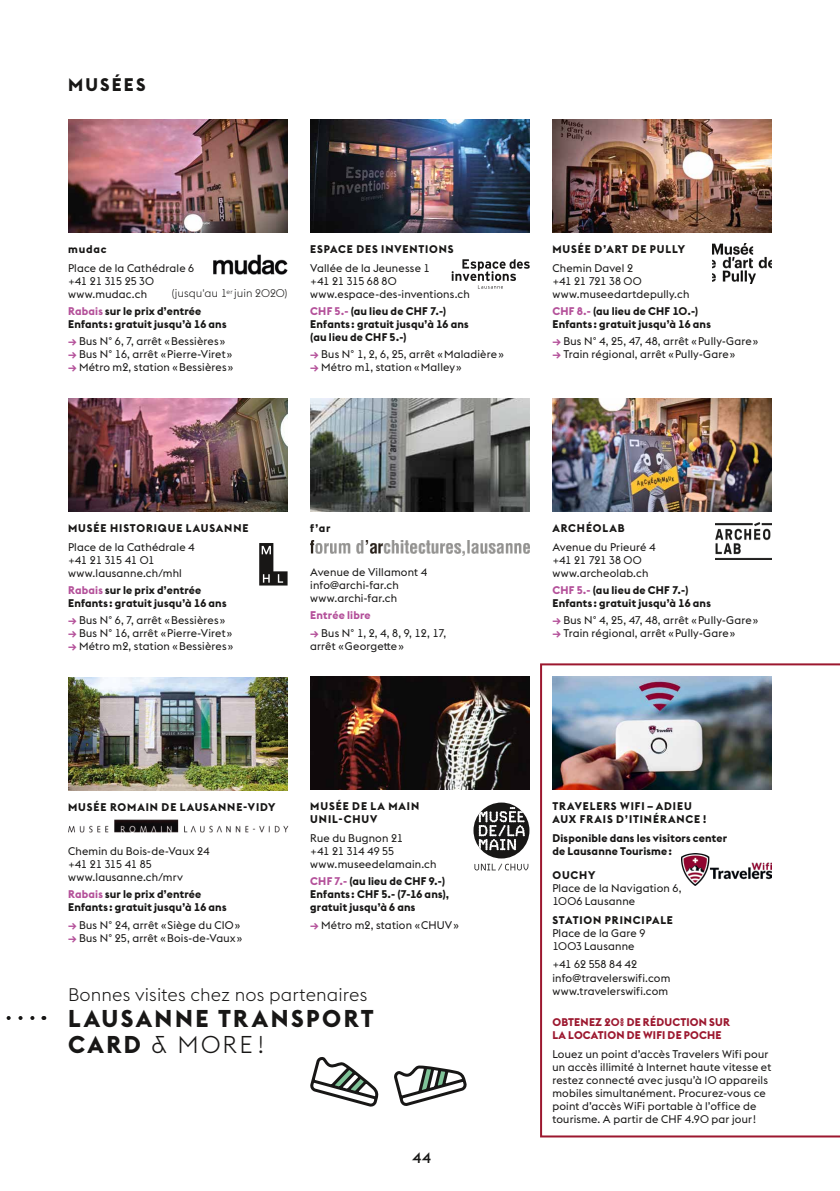
<style>
.page{position:relative;width:840px;height:1191px;background:#fff}
.page>*{position:absolute;margin:0;border:0;box-sizing:border-box;transform-origin:0 0}
.t1{font:700 24px/26px "Euclid Flex";letter-spacing:.105em;color:#181716}
.t2{font:300 18px "Euclid Flex";letter-spacing:.01em;color:#181716}
.t3{font:700 18px "Euclid Flex";letter-spacing:.12em;color:#181716}
.t4{font:500 15px "Euclid Flex";color:#181716}
.t5{font:11px/13px "Euclid Flex";letter-spacing:.015em;color:#181716}
.t6{font:700 11px/13px "Euclid Flex";letter-spacing:.02em;color:#181716}
.t7{font:700 11px/13px "Euclid Flex";letter-spacing:.08em;color:#181716}
.t8{font:700 11px/13px "Euclid Flex";letter-spacing:.02em;color:#9c182f}
.t9{font:700 11px/13px "Euclid Flex";letter-spacing:.085em;color:#181716}
.t10{font:300 11px "Euclid Flex";letter-spacing:.015em;color:#181716}
.t11{font:700 11px "Euclid Flex";letter-spacing:.015em;color:#b4519a}
.s1{color:#b4519a}
.s2{font-weight:700;color:#b4519a}
.s3{font-weight:300}
</style>
<div class="page">
<svg style="left:540px;top:663px;width:299px;height:474px"></svg>
<img style="left:68px;top:119px;width:219px;height:113px">
<img style="left:68px;top:398px;width:219px;height:113px">
<img style="left:68px;top:677px;width:219px;height:114px">
<img style="left:310px;top:119px;width:219px;height:113px">
<img style="left:310px;top:398px;width:219px;height:113px">
<img style="left:310px;top:676px;width:219px;height:114px">
<img style="left:552px;top:119px;width:219px;height:113px">
<img style="left:552px;top:398px;width:219px;height:113px">
<svg style="left:6px;top:1016px;width:38px;height:4px"></svg>
<img style="left:712px;top:244px;width:59px;height:39px">
<img style="left:310px;top:540px;width:219px;height:16px">
<svg style="left:394px;top:1065px;width:73px;height:40px"></svg>
<svg style="left:310px;top:1057px;width:69px;height:50px"></svg>
<img style="left:68px;top:820px;width:221px;height:13px">
<svg style="left:474px;top:863px;width:54px;height:7px"></svg>
<div style="left:473px;top:802px;width:56px;height:56px;background:#181716;border-radius:50%"></div>
<svg style="left:478px;top:807px;width:46px;height:43px"></svg>
<svg style="left:451px;top:259px;width:78px;height:30px"></svg>
<img style="left:715px;top:522px;width:56px;height:38px">
<svg style="left:259px;top:543px;width:28px;height:42px"></svg>
<img style="left:213px;top:255px;width:75px;height:20px">
<img style="left:552px;top:676px;width:219px;height:113px">
<img style="left:681px;top:853px;width:89px;height:32px">
<h2 class="t3" style="left:68px;top:74px;width:79px">MUSÉES</h2>
<p class="t6" style="left:68px;top:242px;width:40px">mudac</p>
<p class="t5" style="left:68px;top:261px;width:128px">Place de la Cathédrale 6 +41 21 315 25 30 www.mudac.ch</p>
<p class="t6" style="left:68px;top:305px;width:160px"><span class="s1">Rabais</span> sur le prix d’entrée<br>Enfants: gratuit jusqu’à 16 ans</p>
<p class="t5" style="left:68px;top:335px;width:158px"><span class="s2">→</span> Bus N° 6, 7, arrêt «Bessières»</p>
<p class="t5" style="left:68px;top:348px;width:166px"><span class="s2">→</span> Bus N° 16, arrêt «Pierre-Viret»</p>
<p class="t5" style="left:68px;top:361px;width:166px"><span class="s2">→</span> Métro m2, station «Bessières»</p>
<p class="t10" style="left:172px;top:287px;width:117px">(jusqu'au 1<sup>er</sup> juin 2020)</p>
<p class="t7" style="left:310px;top:242px;width:145px">ESPACE DES INVENTIONS</p>
<p class="t5" style="left:310px;top:261px;width:161px">Vallée de la Jeunesse 1<br>+41 21 315 68 80 www.espace-des-inventions.ch</p>
<p class="t6" style="left:310px;top:305px;width:160px"><span class="s1">CHF 5.-</span> (au lieu de CHF 7.-)<br>Enfants: gratuit jusqu’à 16 ans (au lieu de CHF 5.-)</p>
<p class="t5" style="left:310px;top:348px;width:195px"><span class="s2">→</span> Bus N° 1, 2, 6, 25, arrêt «Maladière»</p>
<p class="t5" style="left:310px;top:361px;width:153px"><span class="s2">→</span> Métro m1, station «Malley»</p>
<p class="t7" style="left:552px;top:242px;width:134px">MUSÉE D’ART DE PULLY</p>
<p class="t5" style="left:552px;top:261px;width:138px">Chemin Davel 2<br>+41 21 721 38 00 www.museedartdepully.ch</p>
<p class="t6" style="left:552px;top:305px;width:160px"><span class="s1">CHF 8.-</span> (au lieu de CHF 10.-)<br>Enfants: gratuit jusqu’à 16 ans</p>
<p class="t5" style="left:552px;top:335px;width:207px"><span class="s2">→</span> Bus N° 4, 25, 47, 48, arrêt «Pully-Gare»</p>
<p class="t5" style="left:552px;top:348px;width:184px"><span class="s2">→</span> Train régional, arrêt «Pully-Gare»</p>
<p class="t7" style="left:68px;top:521px;width:182px">MUSÉE HISTORIQUE LAUSANNE</p>
<p class="t5" style="left:68px;top:540px;width:128px">Place de la Cathédrale 4 +41 21 315 41 01 www.lausanne.ch/mhl</p>
<p class="t6" style="left:68px;top:584px;width:160px"><span class="s1">Rabais</span> sur le prix d’entrée<br>Enfants: gratuit jusqu’à 16 ans</p>
<p class="t5" style="left:68px;top:614px;width:158px"><span class="s2">→</span> Bus N° 6, 7, arrêt «Bessières»</p>
<p class="t5" style="left:68px;top:627px;width:166px"><span class="s2">→</span> Bus N° 16, arrêt «Pierre-Viret»</p>
<p class="t5" style="left:68px;top:640px;width:166px"><span class="s2">→</span> Métro m2, station «Bessières»</p>
<p class="t6" style="left:310px;top:521px;width:22px">f’ar</p>
<p class="t5" style="left:310px;top:565px;width:118px">Avenue de Villamont 4 info@archi-far.ch www.archi-far.ch</p>
<p class="t11" style="left:310px;top:609px;width:62px">Entrée libre</p>
<p class="t5" style="left:310px;top:626px;width:137px"><span class="s2">→</span> Bus N° 1, 2, 4, 8, 9, 12, 17, arrêt «Georgette»</p>
<p class="t7" style="left:68px;top:800px;width:209px">MUSÉE ROMAIN DE LAUSANNE-VIDY</p>
<p class="t5" style="left:68px;top:844px;width:143px">Chemin du Bois-de-Vaux 24 +41 21 315 41 85 www.lausanne.ch/mrv</p>
<p class="t6" style="left:68px;top:888px;width:160px"><span class="s1">Rabais</span> sur le prix d’entrée<br>Enfants: gratuit jusqu’à 16 ans</p>
<p class="t5" style="left:68px;top:918px;width:173px"><span class="s2">→</span> Bus N° 24, arrêt «Siège du CIO»</p>
<p class="t5" style="left:68px;top:931px;width:176px"><span class="s2">→</span> Bus N° 25, arrêt «Bois-de-Vaux»</p>
<p class="t9" style="left:310px;top:800px;width:110px">MUSÉE DE LA MAIN<br>UNIL-CHUV</p>
<p class="t5" style="left:310px;top:831px;width:128px">Rue du Bugnon 21<br>+41 21 314 49 55 www.museedelamain.ch</p>
<p class="t6" style="left:310px;top:875px;width:140px"><span class="s1">CHF 7.-</span> (au lieu de CHF 9.-)<br>Enfants: CHF 5.- (7-16 ans), gratuit jusqu’à 6 ans</p>
<p class="t5" style="left:310px;top:918px;width:150px"><span class="s2">→</span> Métro m2, station «CHUV»</p>
<h2 class="t2" style="left:68px;top:984px;width:301px">Bonnes visites chez nos partenaires</h2>
<h1 class="t1" style="left:68px;top:1006px;width:307px">LAUSANNE TRANSPORT<br>CARD <span class="s3">&amp; MORE !</span></h1>
<h3 class="t4" style="left:412px;top:1149px;width:20px">44</h3>
<p class="t7" style="left:552px;top:521px;width:74px">ARCHÉOLAB</p>
<p class="t5" style="left:552px;top:540px;width:105px">Avenue du Prieuré 4 +41 21 721 38 00 www.archeolab.ch</p>
<p class="t6" style="left:552px;top:584px;width:160px"><span class="s1">CHF 5.-</span> (au lieu de CHF 7.-)<br>Enfants: gratuit jusqu’à 16 ans</p>
<p class="t5" style="left:552px;top:614px;width:207px"><span class="s2">→</span> Bus N° 4, 25, 47, 48, arrêt «Pully-Gare»</p>
<p class="t5" style="left:552px;top:627px;width:184px"><span class="s2">→</span> Train régional, arrêt «Pully-Gare»</p>
<p class="t7" style="left:552px;top:799px;width:156px">TRAVELERS WIFI – ADIEU<br>AUX FRAIS D’ITINÉRANCE !</p>
<p class="t6" style="left:552px;top:831px;width:176px">Disponible dans les visitors center de Lausanne Tourisme:</p>
<p class="t6" style="left:552px;top:868px;width:45px">OUCHY</p>
<p class="t5" style="left:552px;top:881px;width:130px">Place de la Navigation 6,<br>1006 Lausanne</p>
<p class="t7" style="left:552px;top:913px;width:122px">STATION PRINCIPALE</p>
<p class="t5" style="left:552px;top:926px;width:94px">Place de la Gare 9<br>1003 Lausanne</p>
<p class="t5" style="left:552px;top:958px;width:119px">+41 62 558 84 42 info@travelerswifi.com www.travelerswifi.com</p>
<p class="t8" style="left:552px;top:1016px;width:179px">OBTENEZ 20% DE RÉDUCTION SUR<br>LA LOCATION DE WIFI DE POCHE</p>
<p class="t5" style="left:552px;top:1047px;width:220px">Louez un point d’accès Travelers Wifi pour un accès illimité à Internet haute vitesse et restez connecté avec jusqu’à 10 appareils mobiles simultanément. Procurez-vous ce point d’accès WiFi portable à l’office de tourisme. A partir de CHF 4.90 par jour!</p>
</div>
